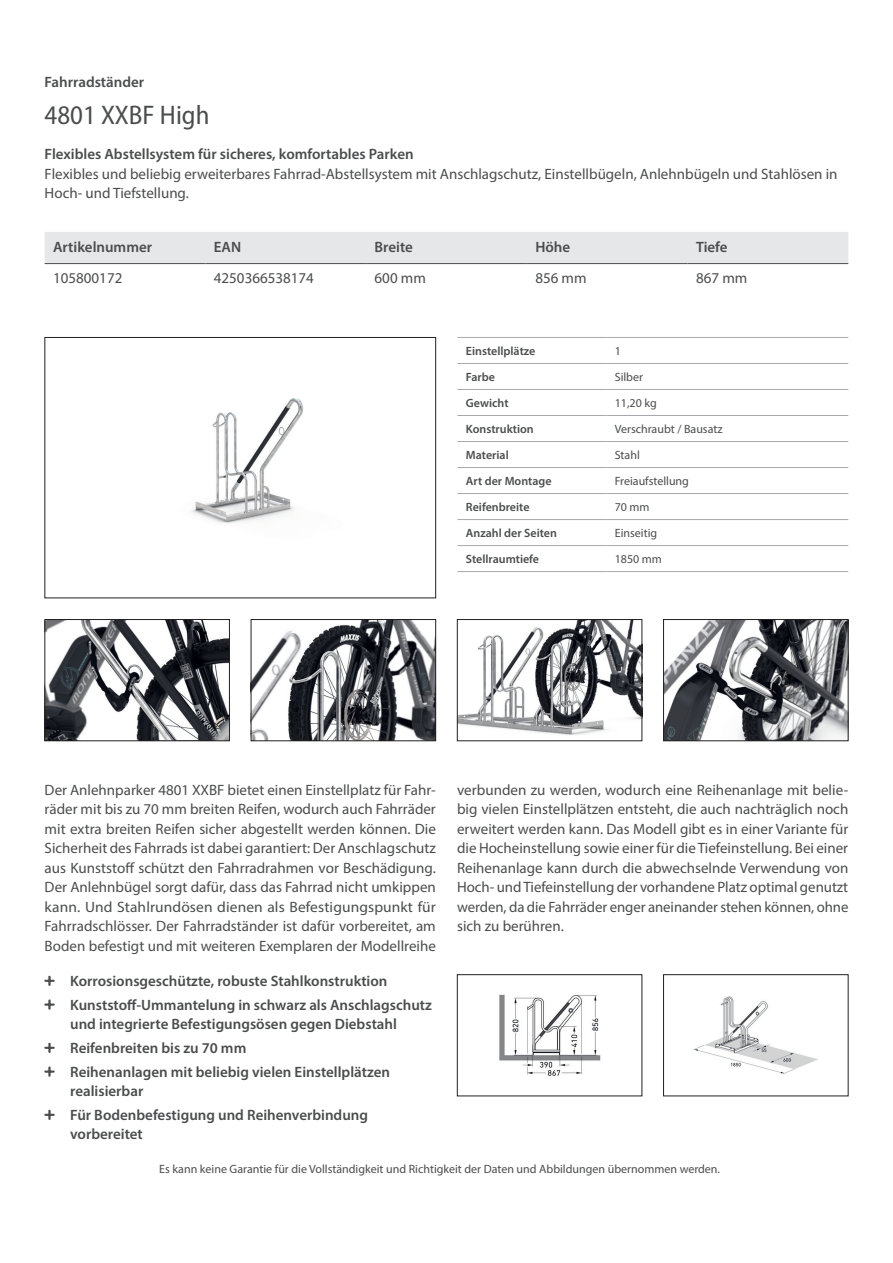
<style>
.page{position:relative;width:893px;height:1263px;background:#fff}
.page>*{position:absolute;margin:0;border:0;box-sizing:border-box;transform-origin:0 0}
.t1{font:semi-condensed 27px "Myriad Pro";color:#4b4c4d}
.t2{font:15px/19.5px "Myriad Pro";color:#4b4c4d;text-align:justify}
.t3{font:600 15px/23.7px "Myriad Pro";color:#4b4c4d}
.t4{font:12px "Myriad Pro";color:#4b4c4d}
.t5{font:600 12px "Myriad Pro";color:#4b4c4d}
</style>
<div class="page">
<img style="left:191px;top:398px;width:113px;height:125px">
<div style="left:45px;top:337px;width:391px;height:261px;border:1px solid #231f20"></div>
<img style="left:47px;top:621px;width:181px;height:118px">
<div style="left:45px;top:619px;width:185px;height:122px;border:1px solid #231f20"></div>
<img style="left:253px;top:621px;width:181px;height:118px">
<div style="left:251px;top:619px;width:185px;height:122px;border:1px solid #231f20"></div>
<img style="left:665px;top:621px;width:181px;height:118px">
<div style="left:663px;top:619px;width:185px;height:122px;border:1px solid #231f20"></div>
<img style="left:459px;top:621px;width:181px;height:114px">
<div style="left:457px;top:619px;width:185px;height:122px;border:1px solid #231f20"></div>
<div style="left:45px;top:232px;width:803px;height:31px;background:#e6e7e9"></div>
<hr style="left:45px;top:263px;width:160px;height:1px;background:#4b4c4d">
<hr style="left:205px;top:263px;width:161px;height:1px;background:#4b4c4d">
<hr style="left:366px;top:263px;width:161px;height:1px;background:#4b4c4d">
<hr style="left:527px;top:263px;width:161px;height:1px;background:#4b4c4d">
<hr style="left:688px;top:263px;width:160px;height:1px;background:#4b4c4d">
<img style="left:693px;top:996px;width:125px;height:78px">
<div style="left:663px;top:974px;width:185px;height:122px;border:1px solid #231f20"></div>
<img style="left:499px;top:994px;width:102px;height:82px">
<div style="left:457px;top:974px;width:185px;height:122px;border:1px solid #231f20"></div>
<hr style="left:457px;top:337px;width:149px;height:1px;background:#a8a9ad">
<hr style="left:606px;top:337px;width:242px;height:1px;background:#a8a9ad">
<hr style="left:457px;top:363px;width:149px;height:1px;background:#a8a9ad">
<hr style="left:606px;top:363px;width:242px;height:1px;background:#a8a9ad">
<hr style="left:457px;top:389px;width:149px;height:1px;background:#a8a9ad">
<hr style="left:606px;top:389px;width:242px;height:1px;background:#a8a9ad">
<hr style="left:457px;top:415px;width:149px;height:1px;background:#a8a9ad">
<hr style="left:606px;top:415px;width:242px;height:1px;background:#a8a9ad">
<hr style="left:457px;top:441px;width:149px;height:1px;background:#a8a9ad">
<hr style="left:606px;top:441px;width:242px;height:1px;background:#a8a9ad">
<hr style="left:457px;top:467px;width:149px;height:1px;background:#a8a9ad">
<hr style="left:606px;top:467px;width:242px;height:1px;background:#a8a9ad">
<hr style="left:457px;top:493px;width:149px;height:1px;background:#a8a9ad">
<hr style="left:606px;top:493px;width:242px;height:1px;background:#a8a9ad">
<hr style="left:457px;top:519px;width:149px;height:1px;background:#a8a9ad">
<hr style="left:606px;top:519px;width:242px;height:1px;background:#a8a9ad">
<hr style="left:457px;top:545px;width:149px;height:1px;background:#a8a9ad">
<hr style="left:606px;top:545px;width:242px;height:1px;background:#a8a9ad">
<hr style="left:457px;top:571px;width:149px;height:1px;background:#a8a9ad">
<hr style="left:606px;top:571px;width:242px;height:1px;background:#a8a9ad">
<p class="t3" style="left:45px;top:70px;width:101px">Fahrradständer</p>
<h1 class="t1" style="left:45px;top:99px;width:166px">4801 XXBF High</h1>
<p class="t3" style="left:45px;top:142px;width:371px">Flexibles Abstellsystem für sicheres, komfortables Parken</p>
<p class="t2" style="left:45px;top:164px;width:794px">Flexibles und beliebig erweiterbares Fahrrad-Abstellsystem mit Anschlagschutz, Einstellbügeln, Anlehnbügeln und Stahlösen in<br>Hoch- und Tiefstellung.</p>
<p class="t3" style="left:53px;top:234px;width:101px">Artikelnummer</p>
<p class="t3" style="left:214px;top:234px;width:29px">EAN</p>
<p class="t3" style="left:375px;top:234px;width:40px">Breite</p>
<p class="t3" style="left:535px;top:234px;width:36px">Höhe</p>
<p class="t3" style="left:696px;top:234px;width:33px">Tiefe</p>
<p class="t2" style="left:53px;top:268px;width:71px">105800172</p>
<p class="t2" style="left:214px;top:268px;width:102px">4250366538174</p>
<p class="t2" style="left:375px;top:268px;width:53px">600 mm</p>
<p class="t2" style="left:535px;top:268px;width:53px">856 mm</p>
<p class="t2" style="left:696px;top:268px;width:53px">867 mm</p>
<p class="t5" style="left:466px;top:343px;width:71px">Einstellplätze</p>
<p class="t4" style="left:615px;top:344px;width:8px">1</p>
<p class="t5" style="left:466px;top:369px;width:31px">Farbe</p>
<p class="t4" style="left:615px;top:370px;width:30px">Silber</p>
<p class="t5" style="left:466px;top:395px;width:44px">Gewicht</p>
<p class="t4" style="left:615px;top:396px;width:43px">11,20 kg</p>
<p class="t5" style="left:466px;top:421px;width:69px">Konstruktion</p>
<p class="t4" style="left:615px;top:422px;width:109px">Verschraubt / Bausatz</p>
<p class="t5" style="left:466px;top:447px;width:44px">Material</p>
<p class="t4" style="left:615px;top:448px;width:27px">Stahl</p>
<p class="t5" style="left:466px;top:473px;width:87px">Art der Montage</p>
<p class="t4" style="left:615px;top:474px;width:76px">Freiaufstellung</p>
<p class="t5" style="left:466px;top:499px;width:65px">Reifenbreite</p>
<p class="t4" style="left:615px;top:500px;width:36px">70 mm</p>
<p class="t5" style="left:466px;top:525px;width:93px">Anzahl der Seiten</p>
<p class="t4" style="left:615px;top:526px;width:44px">Einseitig</p>
<p class="t5" style="left:466px;top:551px;width:75px">Stellraumtiefe</p>
<p class="t4" style="left:615px;top:552px;width:49px">1850 mm</p>
<p class="t2" style="left:45px;top:780px;width:393px">Der Anlehnparker 4801 XXBF bietet einen Einstellplatz für Fahr&shy;räder mit bis zu 70 mm breiten Reifen, wodurch auch Fahrräder mit extra breiten Reifen sicher abgestellt werden können. Die Sicherheit des Fahrrads ist dabei garantiert: Der Anschlagschutz aus Kunststoff schützt den Fahrradrahmen vor Beschädigung.<br>Der Anlehnbügel sorgt dafür, dass das Fahrrad nicht umkippen kann. Und Stahlrundösen dienen als Befestigungspunkt für Fahrradschlösser. Der Fahrradständer ist dafür vorbereitet, am Boden befestigt und mit weiteren Exemplaren der Modellreihe</p>
<p class="t2" style="left:457px;top:780px;width:393px">verbunden zu werden, wodurch eine Reihenanlage mit belie&shy;big vielen Einstellplätzen entsteht, die auch nachträglich noch erweitert werden kann. Das Modell gibt es in einer Variante für die Hocheinstellung sowie einer für die Tiefeinstellung. Bei einer Reihenanlage kann durch die abwechselnde Verwendung von Hoch- und Tiefeinstellung der vorhandene Platz optimal genutzt werden, da die Fahrräder enger aneinander stehen können, ohne sich zu berühren.</p>
<p class="t3" style="left:70px;top:968px;width:363px">Korrosionsgeschützte, robuste Stahlkonstruktion<br>Kunststoff-Ummantelung in schwarz als Anschlagschutz</p>
<p class="t3" style="left:70px;top:1012px;width:328px">und integrierte Befestigungsösen gegen Diebstahl<br>Reifenbreiten bis zu 70 mm<br>Reihenanlagen mit beliebig vielen Einstellplätzen</p>
<p class="t3" style="left:70px;top:1079px;width:299px">realisierbar<br>Für Bodenbefestigung und Reihenverbindung</p>
<p class="t3" style="left:70px;top:1122px;width:74px">vorbereitet</p>
<p class="t4" style="left:159px;top:1161px;width:562px">Es kann keine Garantie für die Vollständigkeit und Richtigkeit der Daten und Abbildungen übernommen werden.</p>
</div>
